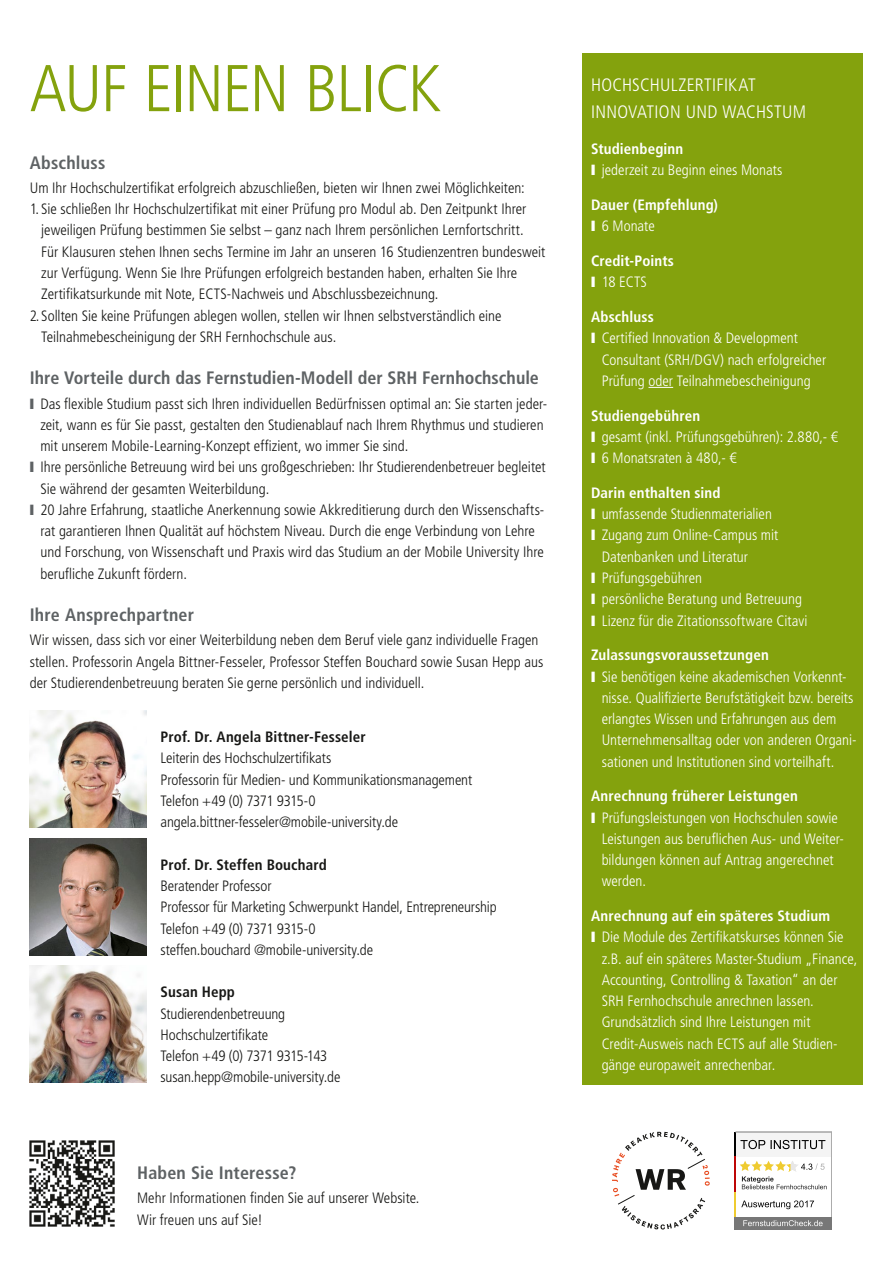
<style>
.page{position:relative;width:893px;height:1263px;background:#fff}
.page>*{position:absolute;margin:0;border:0;box-sizing:border-box;transform-origin:0 0}
.t1{font:300 condensed 66px "Frutiger LT Std";letter-spacing:-.02em;color:#84a20d}
.t2{font:700 condensed 18px "Frutiger LT Std";letter-spacing:.005em;color:#5e6264}
.t3{font:300 condensed 18px/27px "Frutiger LT Std";letter-spacing:.015em;color:#fff}
.t4{font:300 condensed 15px/21.3px "Frutiger LT Std";color:#171715}
.t5{font:300 condensed 15px/21.3px "Frutiger LT Std";color:#fff}
.t6{font:700 condensed 15px/21.3px "Frutiger LT Std";letter-spacing:.01em;color:#fff}
.t7{font:700 condensed 15px "Frutiger LT Std";letter-spacing:.01em;color:#171715}
.s1{color:#5e6264}
.s2{font-weight:700}
.s3{font-weight:300}
</style>
<div class="page">
<div style="left:583px;top:53px;width:280px;height:1031px;background:#84a20d"></div>
<svg style="left:648px;top:387px;width:25px;height:1px"></svg>
<img style="left:29px;top:1140px;width:86px;height:87px">
<svg style="left:612px;top:1132px;width:98px;height:97px"></svg>
<div style="left:734px;top:1132px;width:98px;height:24px;background:#f4f4f4"></div>
<hr style="left:734px;top:1132px;width:2px;height:24px;background:#000">
<hr style="left:734px;top:1156px;width:2px;height:38px;background:#bd0606">
<hr style="left:734px;top:1192px;width:2px;height:25px;background:#efcb30">
<hr style="left:831px;top:1132px;width:1px;height:85px;background:#acacac">
<hr style="left:736px;top:1132px;width:95px;height:1px;background:#acacac">
<svg style="left:740px;top:1140px;width:85px;height:9px"></svg>
<div style="left:734px;top:1217px;width:98px;height:12px;background:#777"></div>
<svg style="left:743px;top:1220px;width:80px;height:6px"></svg>
<svg style="left:740px;top:1161px;width:85px;height:28px"></svg>
<svg style="left:741px;top:1200px;width:73px;height:9px"></svg>
<img style="left:30px;top:711px;width:117px;height:117px">
<img style="left:30px;top:838px;width:117px;height:117px">
<img style="left:30px;top:966px;width:117px;height:117px">
<h1 class="t1" style="left:30px;top:51px;width:378px">Auf einen Blick</h1>
<p class="t2" style="left:30px;top:152px;width:77px">Abschluss</p>
<p class="t4" style="left:30px;top:177px;width:496px">U m I hr Hochschulzertifikat erfolgreich abzuschließen, bieten wir I hnen zwei Möglichkeiten:</p>
<p class="t4" style="left:30px;top:199px;width:498px">1. Sie schließen I hr Hochschulzertifikat mit einer Prüfung pro Modul ab. Den Zeitpunkt I hrer</p>
<p class="t4" style="left:41px;top:220px;width:484px">jeweiligen Prüfung bestimmen Sie selbst – ganz nach I hrem persönlichen Lernfortschritt.</p>
<p class="t4" style="left:30px;top:241px;width:517px">Für Klausuren stehen I hnen sechs Termine im Jahr an unseren 16 Studienzentren bundesweit</p>
<p class="t4" style="left:41px;top:262px;width:478px">zur Verfügung. Wenn Sie I hre Prüfungen erfolgreich bestanden haben, erhalten Sie I hre</p>
<p class="t4" style="left:41px;top:284px;width:180px">-Zertifikatsurkunde mit N ote, ECTS-N</p>
<p class="t4" style="left:240px;top:284px;width:200px">achweis und Abschlussbezeichnung.</p>
<p class="t4" style="left:41px;top:305px;width:462px;text-indent:-11px">2. Sollten Sie keine Prüfungen ablegen wollen, stellen wir I hnen selbstverständlich eine -Teilnahmebescheinigung der SRH Fernhochschule aus.</p>
<p class="t2" style="left:30px;top:367px;width:511px">Ihre Vorteile durch das Fernstudien-Modell der SRH Fernhochschule</p>
<p class="t4" style="left:30px;top:393px;width:519px"><span class="s1">❙</span> Das flexible Studium passt sich I hren individuellen Bedürfnissen optimal an: Sie starten jeder-</p>
<p class="t4" style="left:40px;top:414px;width:505px">zeit, wann es für Sie passt, gestalten den Studienablauf nach I hrem Rhythmus und studieren</p>
<p class="t4" style="left:40px;top:435px;width:370px">mit unserem Mobile-Learning-Konzept effizient, wo immer Sie sind.</p>
<p class="t4" style="left:30px;top:457px;width:517px"><span class="s1">❙</span> I hre persönliche Betreuung wird bei uns großgeschrieben: I hr Studierendenbetreuer begleitet</p>
<p class="t4" style="left:40px;top:478px;width:231px">Sie während der gesamten Weiterbildung.</p>
<p class="t4" style="left:30px;top:499px;width:513px"><span class="s1">❙</span> 20 Jahre Erfahrung, staatliche Anerkennung sowie Akkreditierung durch den Wissenschafts--</p>
<p class="t4" style="left:40px;top:520px;width:496px">rat garantieren I hnen Qualität auf höchstem N iveau. Durch die enge Verbindung von Lehre</p>
<p class="t4" style="left:40px;top:542px;width:505px">und Forschung, von Wissenschaft und Praxis wird das Studium an der Mobile U niversity I hre</p>
<p class="t4" style="left:40px;top:563px;width:148px">berufliche Zukunft fördern.</p>
<p class="t2" style="left:30px;top:604px;width:166px">Ihre Ansprechpartner</p>
<p class="t4" style="left:30px;top:630px;width:515px">Wir wissen, dass sich vor einer Weiterbildung neben dem Beruf viele ganz individuelle Fragen stellen. Professorin Angela Bittner-Fesseler, Professor Steffen Bouchard sowie Susan Hepp aus der Studierendenbetreuung beraten Sie gerne persönlich und individuell.</p>
<p class="t7" style="left:161px;top:728px;width:207px">Prof. Dr. Angela Bittner-Fesseler</p>
<p class="t4" style="left:160px;top:748px;width:313px">Leiterin des Hochschulzertifikats<br>Professorin für Medien- und Kommunikationsmanagement Telefon +49 (0) 7371 9315-0 angela.bittner-fesseler@mobile-university.de</p>
<p class="t7" style="left:160px;top:856px;width:168px">Prof. Dr. Steffen Bouchard</p>
<p class="t4" style="left:160px;top:875px;width:338px">Beratender Professor<br>Professor für Marketing Schwerpunkt Handel, Entrepreneurship Telefon +49 (0) 7371 9315-0<br>steffen.bouchard @mobile-university.de</p>
<p class="t7" style="left:160px;top:983px;width:76px">Susan Hepp</p>
<p class="t4" style="left:160px;top:1003px;width:181px">Studierendenbetreuung<br>Hochschulzertifikate<br>Telefon +49 (0) 7371 9315-143 susan.hepp@mobile-university.de</p>
<p class="t2" style="left:137px;top:1162px;width:161px">Haben Sie Interesse?</p>
<p class="t4" style="left:137px;top:1188px;width:284px">Mehr I nformationen finden Sie auf unserer Website.<br>Wir freuen uns auf Sie!</p>
<p class="t3" style="left:591px;top:71px;width:217px">Hochsch ulzertifikat<br>I nnovation und Wachstum</p>
<p class="t5" style="left:591px;top:138px;width:193px"><span class="s2">Studienbeginn<br></span>❙ jederzeit zu Beginn eines Monats</p>
<p class="t6" style="left:591px;top:194px;width:129px">Dauer (Empfehlung) ❙ <span class="s3">6 Monate</span></p>
<p class="t6" style="left:591px;top:250px;width:84px">Credit-Points ❙ <span class="s3">18 ECTS</span></p>
<p class="t6" style="left:591px;top:306px;width:64px">Abschluss</p>
<p class="t5" style="left:591px;top:328px;width:208px">❙ Certified I nnovation &amp; Development</p>
<p class="t5" style="left:602px;top:349px;width:226px">Consultant (SRH/DGV) nach erfolgreicher</p>
<p class="t5" style="left:602px;top:370px;width:210px">Prüfung oder Teilnahmebescheinigung</p>
<p class="t5" style="left:591px;top:405px;width:248px"><span class="s2">Studiengebühren<br></span>❙ gesamt (inkl. Prüfungsgebühren): 2.880,- € ❙ 6 Monatsraten à 480,- €</p>
<p class="t5" style="left:591px;top:482px;width:218px"><span class="s2">Darin enthalten sind<br></span>❙ umfassende Studienmaterialien<br>❙ Zugang zum Online-Campus mit<br>Datenbanken und Literatur<br>❙ Prüfungsgebühren<br>❙ persönliche Beratung und Betreuung ❙ Lizenz für die Zitationssoftware Citavi</p>
<p class="t6" style="left:591px;top:644px;width:179px">Zulassungsvoraussetzungen</p>
<p class="t5" style="left:591px;top:666px;width:257px">❙ Sie benötigen keine akademischen Vorkennt-</p>
<p class="t5" style="left:602px;top:687px;width:253px">nisse. Qualifizierte Berufstätigkeit bzw. bereits</p>
<p class="t5" style="left:602px;top:708px;width:236px">erlangtes Wissen und Erfahrungen aus dem</p>
<p class="t5" style="left:602px;top:730px;width:257px">U nternehmensalltag oder von anderen Organi-</p>
<p class="t5" style="left:602px;top:751px;width:234px">sationen und I nstitutionen sind vorteilhaft.</p>
<p class="t6" style="left:591px;top:785px;width:208px">Anrechnung früherer Leistungen</p>
<p class="t5" style="left:591px;top:807px;width:248px">❙ Prüfungsleistungen von Hochschulen sowie</p>
<p class="t5" style="left:602px;top:828px;width:244px">Leistungen aus beruflichen Aus- und Weiter-</p>
<p class="t5" style="left:602px;top:849px;width:234px">bildungen können auf Antrag angerechnet</p>
<p class="t5" style="left:602px;top:871px;width:46px">werden.</p>
<p class="t6" style="left:591px;top:905px;width:241px">Anrechnung auf ein späteres Studium</p>
<p class="t5" style="left:591px;top:927px;width:254px">❙ Die Module des Zertifikatskurses können Sie</p>
<p class="t5" style="left:602px;top:948px;width:257px">z.B. auf ein späteres Master-Studium „Finance,</p>
<p class="t5" style="left:602px;top:969px;width:237px">Accounting, Controlling &amp; Taxation“ an der</p>
<p class="t5" style="left:602px;top:990px;width:214px">SRH Fernhochschule anrechnen lassen.</p>
<p class="t5" style="left:591px;top:1012px;width:221px">G rundsätzlich sind I hre Leistungen mit</p>
<p class="t5" style="left:602px;top:1033px;width:237px">Credit-Ausweis nach ECTS auf alle Studien-</p>
<p class="t5" style="left:602px;top:1054px;width:175px">gänge europaweit anrechenbar.</p>
</div>
